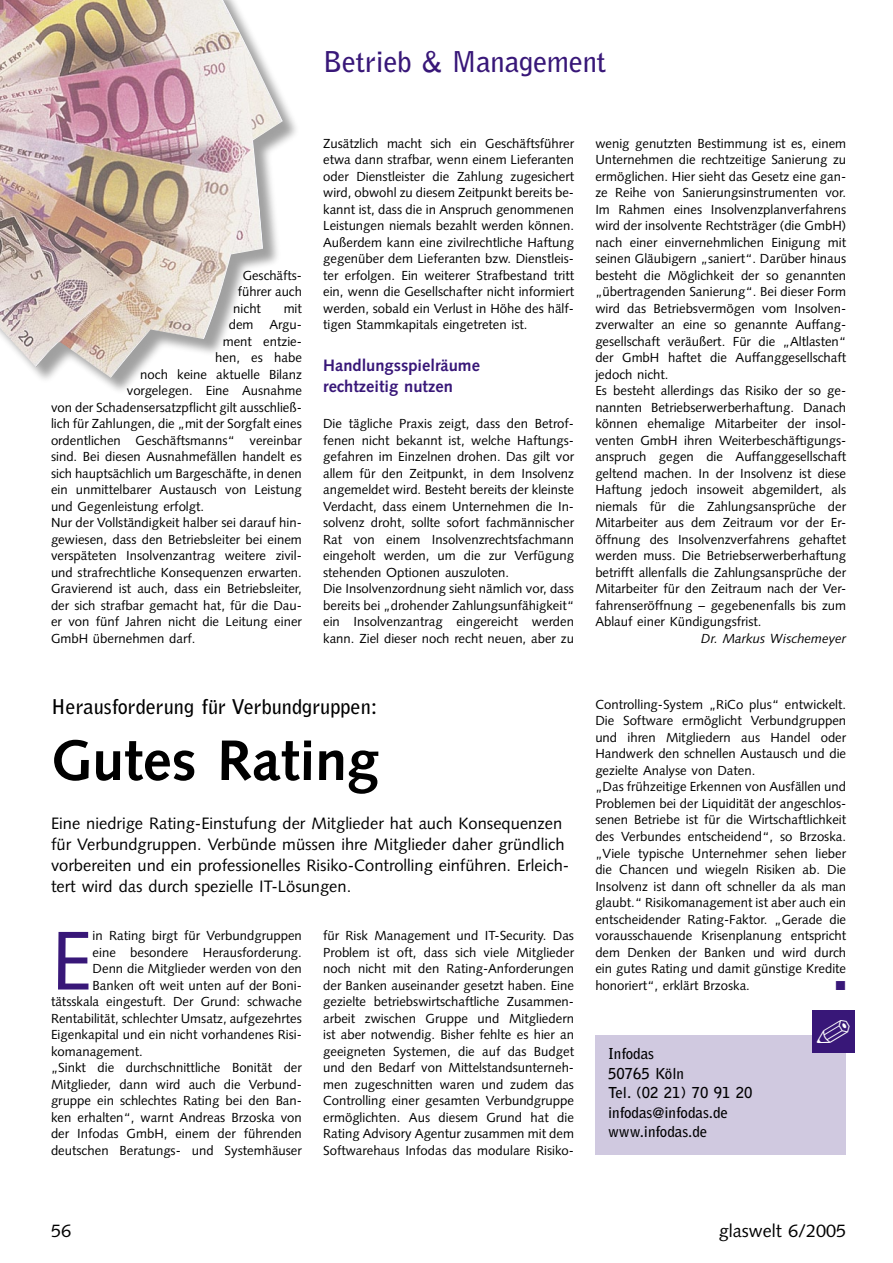
<style>
.page{position:relative;width:893px;height:1263px;background:#fff}
.page>*{position:absolute;margin:0;border:0;box-sizing:border-box;transform-origin:0 0}
.GW_Grundtext_mit_Initial{font:83.25px "Syntax LT Std";color:#381778}
.GW_Headline_38p{font:700 57px "Syntax LT Std";color:#000}
.GW_Rubriken{font:700 28.5px "Bell Gothic Std";letter-spacing:-.01em;color:#381778}
.GW_DZ_schwarz{font:700 20.25px "Bell Gothic Std";color:#000}
.t1{font:18px "Syntax LT Std";color:#000}
.GW_Vorspann_11_14{font:16.5px/21px "Syntax LT Std";color:#000}
.GW_Zwischenüberschrift_11_14{font:700 16.5px/21px "Syntax LT Std";color:#381778}
.GW_Adresskasten{font:700 15px "Bell Gothic Std";color:#000}
.GW_Grundtext_8_75_11{font:13.2px/16.5px "Syntax LT Std";color:#000;text-align:justify}
.GW_Grundtext_mit_Initial-2{font:13.2px "Syntax LT Std";color:#000}
.GW_Grundtext_8_75_11-2{font:italic 13.2px "Syntax LT Std";color:#000}
</style>
<div class="page">
<img style="left:0;top:0;width:283px;height:378px">
<div style="left:595px;top:1035px;width:251px;height:119px;background:#d0c9e0"></div>
<div style="left:812px;top:1010px;width:43px;height:43px;background:#381778"></div>
<p class="GW_Rubriken" style="left:323px;top:45px;width:285px">Betrieb &amp; Management</p>
<p class="GW_Grundtext_8_75_11" style="left:243px;top:267px;width:61px">Geschäfts-</p>
<p class="GW_Grundtext_8_75_11" style="left:238px;top:284px;width:66px">führer auch</p>
<p class="GW_Grundtext_8_75_11" style="left:233px;top:300px;width:29px">nicht</p>
<p class="GW_Grundtext_8_75_11" style="left:284px;top:300px;width:20px">mit</p>
<p class="GW_Grundtext_8_75_11" style="left:229px;top:317px;width:75px">dem Argu-</p>
<p class="GW_Grundtext_8_75_11" style="left:223px;top:333px;width:81px">ment entzie-</p>
<p class="GW_Grundtext_8_75_11" style="left:215px;top:350px;width:88px">hen, es habe</p>
<p class="GW_Grundtext_8_75_11" style="left:140px;top:366px;width:163px">noch keine aktuelle Bilanz</p>
<p class="GW_Grundtext_8_75_11" style="left:127px;top:383px;width:177px">vorgelegen. Eine Ausnahme</p>
<p class="GW_Grundtext_8_75_11" style="left:51px;top:399px;width:252px">von der Schadensersatzpflicht gilt ausschließ-</p>
<p class="GW_Grundtext_8_75_11" style="left:51px;top:416px;width:252px">lich für Zahlungen, die „mit der Sorgfalt eines</p>
<p class="GW_Grundtext_8_75_11" style="left:51px;top:432px;width:252px">ordentlichen Geschäftsmanns“ vereinbar</p>
<p class="GW_Grundtext_8_75_11" style="left:51px;top:449px;width:252px">sind. Bei diesen Ausnahmefällen handelt es</p>
<p class="GW_Grundtext_8_75_11" style="left:51px;top:465px;width:252px">sich hauptsächlich um Bargeschäfte, in denen</p>
<p class="GW_Grundtext_8_75_11" style="left:51px;top:482px;width:252px">ein unmittelbarer Austausch von Leistung</p>
<p class="GW_Grundtext_8_75_11" style="left:51px;top:498px;width:155px">und Gegenleistung erfolgt.</p>
<p class="GW_Grundtext_8_75_11" style="left:51px;top:515px;width:252px">Nur der Vollständigkeit halber sei darauf hin&shy;gewiesen, dass den Betriebsleiter bei einem verspäteten Insolvenzantrag weitere zivil&shy;und strafrechtliche Konsequenzen erwarten.<br>Gravierend ist auch, dass ein Betriebsleiter, der sich strafbar gemacht hat, für die Dau&shy;er von fünf Jahren nicht die Leitung einer GmbH übernehmen darf.</p>
<p class="GW_Grundtext_8_75_11" style="left:323px;top:135px;width:252px">Zusätzlich macht sich ein Geschäftsführer etwa dann strafbar, wenn einem Lieferanten oder Dienstleister die Zahlung zugesichert wird, obwohl zu diesem Zeitpunkt bereits be&shy;kannt ist, dass die in Anspruch genommenen Leistungen niemals bezahlt werden können.<br>Außerdem kann eine zivilrechtliche Haftung gegenüber dem Lieferanten bzw. Dienstleis&shy;ter erfolgen. Ein weiterer Strafbestand tritt ein, wenn die Gesellschafter nicht informiert werden, sobald ein Verlust in Höhe des hälf&shy;tigen Stammkapitals eingetreten ist.</p>
<p class="GW_Zwischenüberschrift_11_14" style="left:323px;top:355px;width:158px">Handlungsspielräume rechtzeitig nutzen</p>
<p class="GW_Grundtext_8_75_11" style="left:323px;top:416px;width:252px">Die tägliche Praxis zeigt, dass den Betrof&shy;fenen nicht bekannt ist, welche Haftungs&shy;gefahren im Einzelnen drohen. Das gilt vor allem für den Zeitpunkt, in dem Insolvenz angemeldet wird. Besteht bereits der kleinste Verdacht, dass einem Unternehmen die In&shy;solvenz droht, sollte sofort fachmännischer Rat von einem Insolvenzrechtsfachmann eingeholt werden, um die zur Verfügung stehenden Optionen auszuloten.</p>
<p class="GW_Grundtext_8_75_11" style="left:323px;top:581px;width:252px">Die Insolvenzordnung sieht nämlich vor, dass bereits bei „drohender Zahlungsunfähigkeit“ ein Insolvenzantrag eingereicht werden kann. Ziel dieser noch recht neuen, aber zu</p>
<p class="GW_Grundtext_8_75_11" style="left:595px;top:135px;width:252px">wenig genutzten Bestimmung ist es, einem Unternehmen die rechtzeitige Sanierung zu ermöglichen. Hier sieht das Gesetz eine gan&shy;ze Reihe von Sanierungsinstrumenten vor.<br>Im Rahmen eines Insolvenzplanverfahrens wird der insolvente Rechtsträger (die GmbH) nach einer einvernehmlichen Einigung mit seinen Gläubigern „saniert“. Darüber hinaus besteht die Möglichkeit der so genannten „übertragenden Sanierung“. Bei dieser Form wird das Betriebsvermögen vom Insolven&shy;zverwalter an eine so genannte Auffang&shy;gesellschaft veräußert. Für die „Altlasten“ der GmbH haftet die Auffanggesellschaft jedoch nicht.</p>
<p class="GW_Grundtext_8_75_11" style="left:595px;top:383px;width:252px">Es besteht allerdings das Risiko der so ge&shy;nannten Betriebserwerberhaftung. Danach können ehemalige Mitarbeiter der insol&shy;venten GmbH ihren Weiterbeschäftigungs&shy;anspruch gegen die Auffanggesellschaft geltend machen. In der Insolvenz ist diese Haftung jedoch insoweit abgemildert, als niemals für die Zahlungsansprüche der Mitarbeiter aus dem Zeitraum vor der Er&shy;öffnung des Insolvenzverfahrens gehaftet werden muss. Die Betriebserwerberhaftung betrifft allenfalls die Zahlungsansprüche der Mitarbeiter für den Zeitraum nach der Ver&shy;fahrenseröffnung – gegebenenfalls bis zum Ablauf einer Kündigungsfrist.</p>
<p class="GW_Grundtext_8_75_11-2" style="left:701px;top:631px;width:146px">Dr. Markus Wischemeyer</p>
<p class="GW_DZ_schwarz" style="left:51px;top:694px;width:328px">Herausforderung für Verbundgruppen:</p>
<p class="GW_Headline_38p" style="left:51px;top:728px;width:329px">Gutes Rating</p>
<p class="GW_Vorspann_11_14" style="left:51px;top:813px;width:520px">Eine niedrige Rating-Einstufung der Mitglieder hat auch Konsequenzen für Verbundgruppen. Verbünde müssen ihre Mitglieder daher gründlich vorbereiten und ein professionelles Risiko-Controlling einführen. Erleich&shy;tert wird das durch spezielle IT-Lösungen.</p>
<p class="GW_Grundtext_mit_Initial" style="left:51px;top:911px;width:43px">E</p>
<p class="GW_Grundtext_mit_Initial-2" style="left:93px;top:928px;width:211px">in Rating birgt für Verbundgruppen</p>
<p class="GW_Grundtext_mit_Initial-2" style="left:93px;top:944px;width:211px">eine besondere Herausforderung.</p>
<p class="GW_Grundtext_mit_Initial-2" style="left:93px;top:961px;width:211px">Denn die Mitglieder werden von den</p>
<p class="GW_Grundtext_mit_Initial-2" style="left:93px;top:977px;width:211px">Banken oft weit unten auf der Boni-</p>
<p class="GW_Grundtext_mit_Initial-2" style="left:51px;top:994px;width:252px">tätsskala eingestuft. Der Grund: schwache</p>
<p class="GW_Grundtext_mit_Initial-2" style="left:51px;top:1010px;width:252px">Rentabilität, schlechter Umsatz, aufgezehrtes</p>
<p class="GW_Grundtext_mit_Initial-2" style="left:51px;top:1027px;width:252px">Eigenkapital und ein nicht vorhandenes Risi-</p>
<p class="GW_Grundtext_mit_Initial-2" style="left:51px;top:1043px;width:93px">komanagement.</p>
<p class="GW_Grundtext_8_75_11" style="left:51px;top:1059px;width:252px">„Sinkt die durchschnittliche Bonität der Mitglieder, dann wird auch die Verbund&shy;gruppe ein schlechtes Rating bei den Ban&shy;ken erhalten“, warnt Andreas Brzoska von der Infodas GmbH, einem der führenden deutschen Beratungs- und Systemhäuser</p>
<p class="GW_Grundtext_8_75_11" style="left:323px;top:927px;width:252px">für Risk Management und IT-Security. Das Problem ist oft, dass sich viele Mitglieder noch nicht mit den Rating-Anforderungen der Banken auseinander gesetzt haben. Eine gezielte betriebswirtschaftliche Zusammen&shy;arbeit zwischen Gruppe und Mitgliedern ist aber notwendig. Bisher fehlte es hier an geeigneten Systemen, die auf das Budget und den Bedarf von Mittelstandsunterneh&shy;men zugeschnitten waren und zudem das Controlling einer gesamten Verbundgruppe ermöglichten. Aus diesem Grund hat die Rating Advisory Agentur zusammen mit dem Softwarehaus Infodas das modulare Risiko-</p>
<p class="GW_Grundtext_8_75_11" style="left:595px;top:696px;width:252px">Controlling-System „RiCo plus“ entwickelt.<br>Die Software ermöglicht Verbundgruppen und ihren Mitgliedern aus Handel oder Handwerk den schnellen Austausch und die gezielte Analyse von Daten.</p>
<p class="GW_Grundtext_8_75_11" style="left:595px;top:779px;width:252px">„Das frühzeitige Erkennen von Ausfällen und Problemen bei der Liquidität der angeschlos&shy;senen Betriebe ist für die Wirtschaftlichkeit des Verbundes entscheidend“, so Brzoska. „Viele typische Unternehmer sehen lieber die Chancen und wiegeln Risiken ab. Die Insolvenz ist dann oft schneller da als man glaubt.“ Risikomanagement ist aber auch ein entscheidender Rating-Faktor. „Gerade die vorausschauende Krisenplanung entspricht dem Denken der Banken und wird durch ein gutes Rating und damit günstige Kredite honoriert“, erklärt Brzoska.</p>
<p class="GW_Adresskasten" style="left:608px;top:1045px;width:48px">Infodas</p>
<p class="GW_Adresskasten" style="left:608px;top:1064px;width:77px">50765 Köln</p>
<p class="GW_Adresskasten" style="left:608px;top:1084px;width:146px">Tel. (02 21) 70 91 20</p>
<p class="GW_Adresskasten" style="left:608px;top:1103px;width:121px">infodas@infodas.de</p>
<p class="GW_Adresskasten" style="left:608px;top:1123px;width:101px">www.infodas.de</p>
<p class="t1" style="left:51px;top:1220px;width:22px">56</p>
<p class="t1" style="left:719px;top:1220px;width:129px">glaswelt 6/2005</p>
</div>
